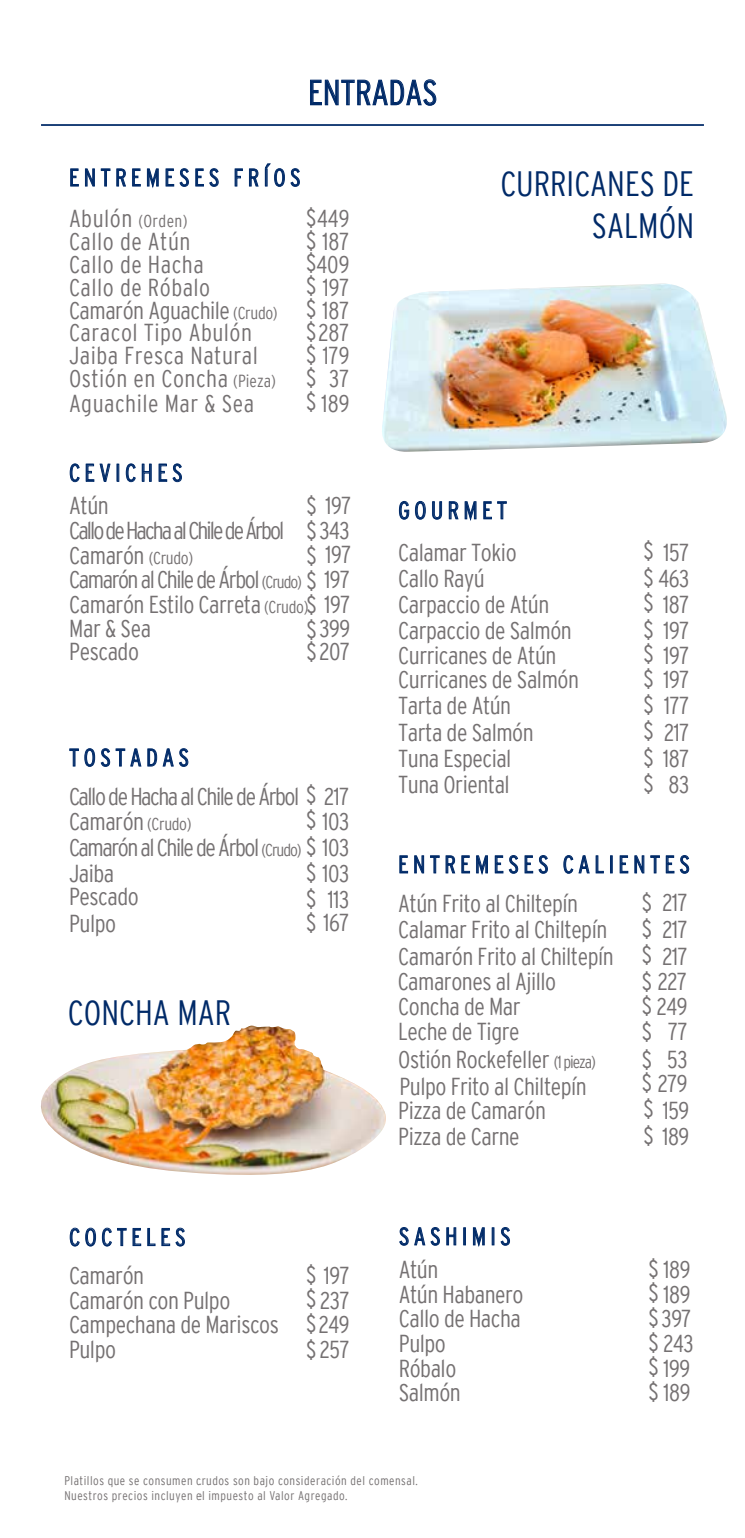
<style>
.page{position:relative;width:745px;height:1538px;background:#fff}
.page>*{position:absolute;margin:0;border:0;box-sizing:border-box;transform-origin:0 0}
.t1{font:300 condensed 35.18px/42.2px "Interstate";color:#002a68;text-align:right}
.t2{font:300 condensed 24.5px/24.5px "Interstate";letter-spacing:-.02em;color:#757172}
.t3{font:300 condensed 24.5px/22.8px "Interstate";letter-spacing:.02em;color:#757172}
.t4{font:300 condensed 24.5px/25.6px "Interstate";letter-spacing:-.06em;color:#757172}
.t5{font:300 condensed 24.5px "Interstate";letter-spacing:.18em;color:#002a68}
.t6{font:300 condensed 24.5px/22.8px "Interstate";color:#757172;text-align:right}
.t7{font:300 condensed 24.5px "Interstate";letter-spacing:-.08em;color:#757172}
.t8{font:300 condensed 17.5px "Interstate";letter-spacing:.02em;color:#757172}
.t9{font:300 condensed 12.6px/15px "Interstate";letter-spacing:.04em;color:#757172}
.s1{font-size:24.5px}
.s2{font-size:17.5px}
</style>
<div class="page">
<hr style="left:41px;top:124px;width:662px;height:2px;background:#002a68">
<svg style="left:310px;top:79px;width:126px;height:27px"></svg>
<svg style="left:70px;top:168px;width:9px;height:19px"></svg>
<svg style="left:85px;top:168px;width:10px;height:19px"></svg>
<svg style="left:101px;top:168px;width:9px;height:19px"></svg>
<svg style="left:116px;top:168px;width:10px;height:19px"></svg>
<svg style="left:132px;top:168px;width:9px;height:19px"></svg>
<svg style="left:147px;top:168px;width:11px;height:20px"></svg>
<svg style="left:165px;top:168px;width:24px;height:19px"></svg>
<svg style="left:195px;top:168px;width:23px;height:19px"></svg>
<svg style="left:234px;top:168px;width:9px;height:19px"></svg>
<svg style="left:249px;top:168px;width:9px;height:19px"></svg>
<svg style="left:265px;top:163px;width:34px;height:24px"></svg>
<svg style="left:399px;top:501px;width:10px;height:19px"></svg>
<svg style="left:415px;top:501px;width:10px;height:19px"></svg>
<svg style="left:432px;top:501px;width:9px;height:19px"></svg>
<svg style="left:448px;top:501px;width:10px;height:18px"></svg>
<svg style="left:464px;top:501px;width:12px;height:20px"></svg>
<svg style="left:483px;top:501px;width:8px;height:18px"></svg>
<svg style="left:497px;top:501px;width:9px;height:18px"></svg>
<svg style="left:399px;top:1227px;width:9px;height:19px"></svg>
<svg style="left:414px;top:1227px;width:25px;height:19px"></svg>
<svg style="left:446px;top:1227px;width:10px;height:18px"></svg>
<svg style="left:463px;top:1227px;width:2px;height:18px"></svg>
<svg style="left:472px;top:1227px;width:12px;height:20px"></svg>
<svg style="left:500px;top:1227px;width:9px;height:19px"></svg>
<svg style="left:70px;top:463px;width:10px;height:19px"></svg>
<svg style="left:86px;top:464px;width:8px;height:18px"></svg>
<svg style="left:100px;top:464px;width:10px;height:18px"></svg>
<svg style="left:117px;top:464px;width:2px;height:18px"></svg>
<svg style="left:126px;top:463px;width:10px;height:19px"></svg>
<svg style="left:142px;top:464px;width:10px;height:18px"></svg>
<svg style="left:158px;top:463px;width:24px;height:19px"></svg>
<svg style="left:69px;top:748px;width:26px;height:19px"></svg>
<svg style="left:101px;top:748px;width:9px;height:19px"></svg>
<svg style="left:116px;top:748px;width:25px;height:18px"></svg>
<svg style="left:147px;top:748px;width:41px;height:19px"></svg>
<svg style="left:70px;top:1228px;width:26px;height:18px"></svg>
<svg style="left:102px;top:1228px;width:24px;height:18px"></svg>
<svg style="left:132px;top:1228px;width:9px;height:18px"></svg>
<svg style="left:147px;top:1228px;width:8px;height:18px"></svg>
<svg style="left:161px;top:1228px;width:24px;height:18px"></svg>
<svg style="left:399px;top:855px;width:9px;height:18px"></svg>
<svg style="left:414px;top:855px;width:10px;height:18px"></svg>
<svg style="left:430px;top:855px;width:9px;height:18px"></svg>
<svg style="left:445px;top:855px;width:10px;height:18px"></svg>
<svg style="left:461px;top:855px;width:8px;height:18px"></svg>
<svg style="left:476px;top:855px;width:11px;height:20px"></svg>
<svg style="left:494px;top:855px;width:24px;height:19px"></svg>
<svg style="left:524px;top:855px;width:23px;height:19px"></svg>
<svg style="left:563px;top:855px;width:26px;height:19px"></svg>
<svg style="left:595px;top:855px;width:8px;height:18px"></svg>
<svg style="left:610px;top:855px;width:2px;height:18px"></svg>
<svg style="left:619px;top:855px;width:9px;height:18px"></svg>
<svg style="left:634px;top:855px;width:10px;height:18px"></svg>
<svg style="left:650px;top:855px;width:9px;height:18px"></svg>
<svg style="left:665px;top:855px;width:23px;height:19px"></svg>
<img style="left:382px;top:284px;width:345px;height:168px">
<img style="left:49px;top:1025px;width:337px;height:150px">
<img style="left:41px;top:1087px;width:8px;height:38px">
<img style="left:41px;top:124px;width:25px;height:922px">
<h1 class="t1" style="left:308px;top:71px;width:131px">ENTRADAS</h1>
<p class="t5" style="left:69px;top:164px;width:233px">ENTREMESES FRÍOS</p>
<p class="t8" style="left:69px;top:211px;width:120px"><span class="s1">Abulón</span> (Orden)</p>
<p class="t3" style="left:69px;top:230px;width:210px">Callo de Atún<br>Callo de Hacha<br>Callo de Róbalo<br>Camarón Aguachile <span class="s2">(Crudo)<br></span>Caracol Tipo Abulón<br>Jaiba Fresca Natural<br>Ostión en Concha <span class="s2">(Pieza)</span></p>
<p class="t6" style="left:306px;top:207px;width:45px">$449 $ 187 $409 $ 197 $ 187 $287 $ 179<br>37</p>
<p class="t2" style="left:306px;top:365px;width:12px">$</p>
<p class="t3" style="left:69px;top:391px;width:187px">Aguachile Mar &amp; Sea</p>
<p class="t2" style="left:306px;top:391px;width:45px">$ 189</p>
<p class="t5" style="left:69px;top:459px;width:115px">CEVICHES</p>
<h1 class="t1" style="left:500px;top:162px;width:195px">CURRICANES DE<br>SALMÓN</h1>
<p class="t2" style="left:306px;top:480px;width:46px;line-height:49.5px">$ 197 $ 197</p>
<p class="t2" style="left:69px;top:480px;width:125px;line-height:49.7px">Atún<br>Camarón <span class="s2">(Crudo)</span></p>
<p class="t4" style="left:69px;top:566px;width:282px">Camarón al Chile de Árbol <span class="s2">(Crudo)</span> $ 197</p>
<p class="t7" style="left:69px;top:516px;width:216px">Callo de Hacha alChile de Árbol</p>
<p class="t2" style="left:306px;top:517px;width:45px">$343</p>
<p class="t2" style="left:69px;top:592px;width:282px">Camarón Estilo Carreta <span class="s2">(Crudo)</span>$ 197</p>
<p class="t2" style="left:69px;top:616px;width:83px">Mar &amp; Sea</p>
<p class="t2" style="left:306px;top:616px;width:45px">$399</p>
<p class="t2" style="left:306px;top:639px;width:45px">$207</p>
<p class="t2" style="left:69px;top:639px;width:71px">Pescado</p>
<p class="t5" style="left:69px;top:744px;width:121px">TOSTADAS</p>
<p class="t4" style="left:69px;top:783px;width:282px">Callo de Hacha al Chile de Árbol $ 217<br>Camarón <span class="s2">(Crudo)<br></span>Camarón al Chile de Árbol <span class="s2">(Crudo)</span> $ 103<br>Jaiba</p>
<p class="t2" style="left:306px;top:808px;width:45px">$ 103</p>
<p class="t2" style="left:306px;top:860px;width:45px;line-height:26.2px;text-align:right">$ 103<br>113</p>
<p class="t2" style="left:69px;top:883px;width:71px;line-height:26.2px">Pescado<br>Pulpo</p>
<p class="t2" style="left:306px;top:885px;width:45px;line-height:25px">$<br>$ 167</p>
<h1 class="t1" style="left:68px;top:991px;width:164px">CONCHA MAR</h1>
<p class="t5" style="left:69px;top:1223px;width:118px">COCTELES</p>
<p class="t2" style="left:69px;top:1263px;width:211px">Camarón<br>Camarón con Pulpo<br>Campechana de Mariscos<br>Pulpo</p>
<p class="t2" style="left:306px;top:1263px;width:45px;text-align:justify">$ 197 $ 237 $249 $257</p>
<p class="t5" style="left:398px;top:496px;width:110px">GOURMET</p>
<p class="t2" style="left:398px;top:539px;width:175px;line-height:26.1px">Calamar Tokio<br>Callo Rayú<br>Carpaccio de Atún<br>Carpaccio de Salmón</p>
<p class="t2" style="left:398px;top:667px;width:182px">Curricanes de Salmón</p>
<p class="t2" style="left:643px;top:539px;width:47px;line-height:26.1px;text-align:justify">$ 157 $ 463 $ 187 $ 197</p>
<p class="t2" style="left:643px;top:667px;width:47px">$ 197</p>
<p class="t2" style="left:398px;top:642px;width:160px">Curricanes de Atún</p>
<p class="t2" style="left:643px;top:642px;width:47px">$ 197</p>
<p class="t2" style="left:398px;top:692px;width:137px;line-height:26.2px">Tarta de Atún<br>Tarta de Salmón<br>Tuna Especial<br>Tuna Oriental</p>
<p class="t2" style="left:643px;top:692px;width:47px;line-height:26.2px;text-align:right">$ 177 $ 217 $ 187<br>83</p>
<p class="t2" style="left:643px;top:771px;width:12px">$</p>
<p class="t5" style="left:398px;top:850px;width:293px">ENTREMESES CALIENTES</p>
<p class="t2" style="left:398px;top:890px;width:217px;line-height:26.2px">Atún Frito al Chiltepín<br>Calamar Frito al Chiltepín<br>Camarón Frito al Chiltepín</p>
<p class="t2" style="left:398px;top:994px;width:124px">Concha de Mar</p>
<p class="t2" style="left:641px;top:889px;width:47px;line-height:26.8px;text-align:justify">$ 217 $ 217 $ 217</p>
<p class="t2" style="left:641px;top:993px;width:47px;line-height:25.2px">$ 249 $</p>
<p class="t2" style="left:641px;top:1046px;width:12px">$</p>
<p class="t2" style="left:397px;top:969px;width:160px">Camarones al Ajillo</p>
<p class="t2" style="left:641px;top:969px;width:47px">$ 227</p>
<p class="t2" style="left:398px;top:1019px;width:123px">Leche de Tigre</p>
<p class="t2" style="left:667px;top:1019px;width:21px">77</p>
<p class="t2" style="left:398px;top:1046px;width:199px">Ostión Rockefeller <span class="s2">(1 pieza)</span></p>
<p class="t2" style="left:666px;top:1046px;width:22px">53</p>
<p class="t2" style="left:399px;top:1073px;width:189px">Pulpo Frito al Chiltepín</p>
<p class="t2" style="left:641px;top:1071px;width:47px">$ 279</p>
<p class="t2" style="left:398px;top:1097px;width:149px;line-height:26.4px">Pizza de Camarón<br>Pizza de Carne</p>
<p class="t2" style="left:643px;top:1097px;width:47px;line-height:26.4px">$ 159 $ 189</p>
<p class="t5" style="left:398px;top:1222px;width:113px">SASHIMIS</p>
<p class="t2" style="left:398px;top:1257px;width:126px">Atún<br>Atún Habanero<br>Callo de Hacha<br>Pulpo<br>Róbalo<br>Salmón</p>
<p class="t2" style="left:648px;top:1257px;width:47px">$ 189 $ 189 $397 $ 243 $ 199 $ 189</p>
<p class="t9" style="left:64px;top:1473px;width:355px">Platillos que se consumen crudos son bajo consideración del comensal.<br>Nuestros precios incluyen el impuesto al Valor Agregado.</p>
</div>
